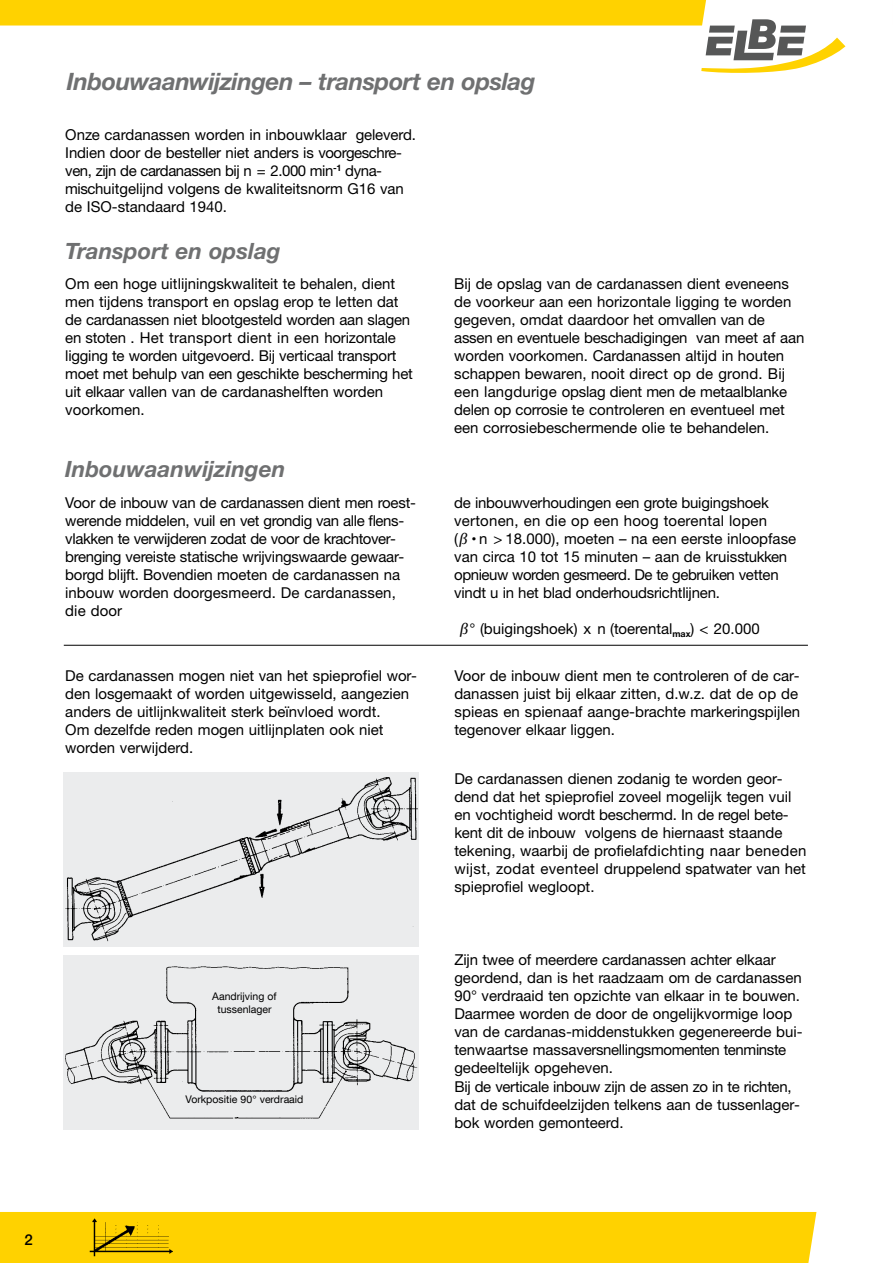
<style>
.page{position:relative;width:893px;height:1263px;background:#fff}
.page>*{position:absolute;margin:0;border:0;box-sizing:border-box;transform-origin:0 0}
.t1{font:italic 700 24px "Helvetica Neue LTW1 G";letter-spacing:-.02em;color:#6f7071}
.t2{font:italic 700 22.5px "Helvetica Neue LTW1 G";color:#6f7071}
.t3{font:15px/18px "Helvetica Neue LTW1 G";color:#000}
.t4{font:500 15px "Helvetica Neue LTW1 G";color:#000}
.t5{font:10.5px/12.6px "Helvetica Neue LT Com";color:#000;text-align:center}
.s1{font-family:"Koz Min Pro";font-weight:500}
.s2{font-size:9px}
</style>
<div class="page">
<div style="left:0;top:1212px;width:816px;height:51px;background:#ffd200"></div>
<img style="left:90px;top:1218px;width:83px;height:38px">
<svg style="left:0;top:0;width:845px;height:73px"></svg>
<div style="left:64px;top:772px;width:355px;height:174px;background:#ebeced"></div>
<img style="left:65px;top:777px;width:353px;height:165px">
<div style="left:64px;top:955px;width:355px;height:175px;background:#ebeced"></div>
<img style="left:65px;top:966px;width:353px;height:153px">
<hr style="left:64px;top:645px;width:744px;height:1px;background:#000">
<div style="left:202px;top:993px;width:85px;height:41px;background:#ebeced"></div>
<div style="left:181px;top:1096px;width:127px;height:20px;background:#ebeced"></div>
<h1 class="t1" style="left:67px;top:67px;width:470px">Inbouwaanwijzingen – transport en opslag</h1>
<p class="t3" style="left:65px;top:125px;width:352px">Onze cardanassen worden in inbouwklaar geleverd.<br>Indien door de besteller niet anders is voorgeschre&shy;ven, zijn de cardanassen bij n = 2.000 min<sup>-1</sup> dyna&shy;mischuitgelijnd volgens de kwaliteitsnorm G16 van de ISO-standaard 1940.</p>
<h2 class="t2" style="left:65px;top:237px;width:217px">Transport en opslag</h2>
<p class="t3" style="left:65px;top:275px;width:349px">Om een hoge uitlijningskwaliteit te behalen, dient men tijdens transport en opslag erop te letten dat de cardanassen niet blootgesteld worden aan slagen en stoten . Het transport dient in een horizontale ligging te worden uitgevoerd. Bij verticaal transport moet met behulp van een geschikte bescherming het uit elkaar vallen van de cardanashelften worden voorkomen.</p>
<h2 class="t2" style="left:65px;top:455px;width:221px">Inbouwaanwijzingen</h2>
<p class="t3" style="left:65px;top:493px;width:352px">Voor de inbouw van de cardanassen dient men roest&shy;werende middelen, vuil en vet grondig van alle flens&shy;vlakken te verwijderen zodat de voor de krachtover&shy;brenging vereiste statische wrijvingswaarde gewaar&shy;borgd blijft. Bovendien moeten de cardanassen na inbouw worden doorgesmeerd. De cardanassen, die door</p>
<p class="t3" style="left:454px;top:275px;width:352px">Bij de opslag van de cardanassen dient eveneens de voorkeur aan een horizontale ligging te worden gegeven, omdat daardoor het omvallen van de assen en eventuele beschadigingen van meet af aan worden voorkomen. Cardanassen altijd in houten schappen bewaren, nooit direct op de grond. Bij een langdurige opslag dient men de metaalblanke delen op corrosie te controleren en eventueel met een corrosiebeschermende olie te behandelen.</p>
<p class="t3" style="left:454px;top:493px;width:344px">de inbouwverhoudingen een grote buigingshoek vertonen, en die op een hoog toerental lopen<br>(<span class="s1">β</span> <span class="s2">•</span> n &gt; 18.000), moeten – na een eerste inloopfase van circa 10 tot 15 minuten – aan de kruisstukken opnieuw worden gesmeerd. De te gebruiken vetten vindt u in het blad onderhoudsrichtlijnen.</p>
<p class="t3" style="left:456px;top:619px;width:305px"><span class="s1">β</span>° (buigingshoek) x n (toerental<sub>max</sub>) &lt; 20.000</p>
<p class="t3" style="left:65px;top:666px;width:353px">De cardanassen mogen niet van het spieprofiel wor&shy;den losgemaakt of worden uitgewisseld, aangezien anders de uitlijnkwaliteit sterk beïnvloed wordt.<br>Om dezelfde reden mogen uitlijnplaten ook niet worden verwijderd.</p>
<p class="t3" style="left:454px;top:666px;width:347px">Voor de inbouw dient men te controleren of de car&shy;danassen juist bij elkaar zitten, d.w.z. dat de op de spieas en spienaaf aange-brachte markeringspijlen tegenover elkaar liggen.</p>
<p class="t3" style="left:454px;top:769px;width:354px">De cardanassen dienen zodanig te worden geor&shy;dend dat het spieprofiel zoveel mogelijk tegen vuil en vochtigheid wordt beschermd. In de regel bete&shy;kent dit de inbouw volgens de hiernaast staande tekening, waarbij de profielafdichting naar beneden wijst, zodat eventeel druppelend spatwater van het spieprofiel wegloopt.</p>
<p class="t5" style="left:212px;top:990px;width:66px">Aandrijving of tussenlager</p>
<p class="t5" style="left:186px;top:1093px;width:119px">Vorkpositie 90° verdraaid</p>
<p class="t3" style="left:454px;top:951px;width:350px">Zijn twee of meerdere cardanassen achter elkaar geordend, dan is het raadzaam om de cardanassen 90° verdraaid ten opzichte van elkaar in te bouwen.<br>Daarmee worden de door de ongelijkvormige loop van de cardanas-middenstukken gegenereerde bui&shy;tenwaartse massaversnellingsmomenten tenminste gedeeltelijk opgeheven.<br>Bij de verticale inbouw zijn de assen zo in te richten, dat de schuifdeelzijden telkens aan de tussenlager&shy;bok worden gemonteerd.</p>
<p class="t4" style="left:25px;top:1231px;width:10px">2</p>
</div>
